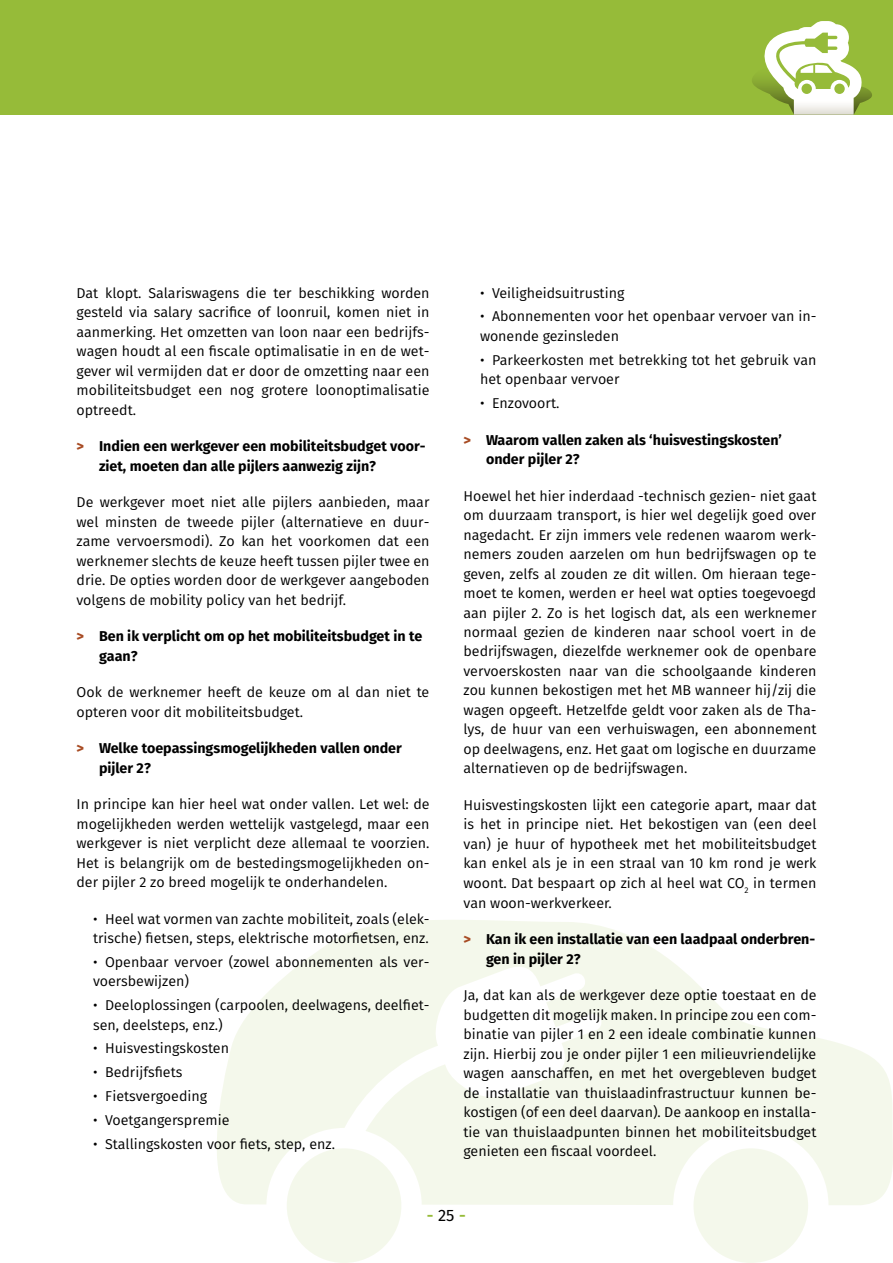
<style>
.page{position:relative;width:893px;height:1263px;background:#fff}
.page>*{position:absolute;margin:0;border:0;box-sizing:border-box;transform-origin:0 0}
.t1{font:600 16.5px "Fira Sans";color:#96bb39}
.t2{font:14.25px/19.5px "Fira Sans";color:#000}
.t3{font:700 14.25px/19.5px "Fira Sans";color:#000}
.s1{font-weight:800;color:#a84c24}
.s2{font-weight:400;color:#000}
</style>
<div class="page">
<div style="left:0;top:0;width:893px;height:115px;background:#96bb39"></div>
<svg style="left:752px;top:21px;width:119px;height:94px"></svg>
<div style="left:287px;top:1148px;width:114px;height:115px;background:#f4f8eb;border-radius:50%"></div>
<div style="left:693px;top:1148px;width:115px;height:115px;background:#f4f8eb;border-radius:50%"></div>
<svg style="left:217px;top:920px;width:676px;height:285px;fill:#f4f8eb"></svg>
<p class="t2" style="left:77px;top:283px;width:354px;text-align:justify">Dat klopt. Salariswagens die ter beschikking worden gesteld via salary sacrifice of loonruil, komen niet in aanmerking. Het omzetten van loon naar een bedrijfs&shy;wagen houdt al een fiscale optimalisatie in en de wet&shy;gever wil vermijden dat er door de omzetting naar een mobiliteitsbudget een nog grotere loonoptimalisatie optreedt.</p>
<p class="t3" style="left:99px;top:436px;width:328px;text-indent:-23px"><span class="s1">&gt;</span> Indien een werkgever een mobiliteitsbudget voor&shy;ziet, moeten dan alle pijlers aanwezig zijn?</p>
<p class="t2" style="left:77px;top:492px;width:354px;text-align:justify">De werkgever moet niet alle pijlers aanbieden, maar wel minsten de tweede pijler (alternatieve en duur&shy;zame vervoersmodi). Zo kan het voorkomen dat een werknemer slechts de keuze heeft tussen pijler twee en drie. De opties worden door de werkgever aangeboden volgens de mobility policy van het bedrijf.</p>
<p class="t3" style="left:99px;top:626px;width:325px;text-indent:-23px"><span class="s1">&gt;</span> Ben ik verplicht om op het mobiliteitsbudget in te gaan?</p>
<p class="t2" style="left:77px;top:682px;width:354px">Ook de werknemer heeft de keuze om al dan niet te opteren voor dit mobiliteitsbudget.</p>
<p class="t3" style="left:99px;top:738px;width:304px;text-indent:-23px"><span class="s1">&gt;</span> Welke toepassingsmogelijkheden vallen onder pijler 2?</p>
<p class="t2" style="left:77px;top:794px;width:354px;text-align:justify">In principe kan hier heel wat onder vallen. Let wel: de mogelijkheden werden wettelijk vastgelegd, maar een werkgever is niet verplicht deze allemaal te voorzien.<br>Het is belangrijk om de bestedingsmogelijkheden on&shy;der pijler 2 zo breed mogelijk te onderhandelen.</p>
<p class="t2" style="left:93px;top:909px;width:338px">• Heel wat vormen van zachte mobiliteit, zoals (elek&shy;trische) fietsen, steps, elektrische motorfietsen, enz.</p>
<p class="t2" style="left:93px;top:952px;width:338px">• Openbaar vervoer (zowel abonnementen als ver&shy;voersbewijzen)</p>
<p class="t2" style="left:93px;top:995px;width:338px">• Deeloplossingen (carpoolen, deelwagens, deelfiet&shy;sen, deelsteps, enz.)</p>
<p class="t2" style="left:93px;top:1039px;width:138px">• Huisvestingskosten</p>
<p class="t2" style="left:93px;top:1062px;width:91px">• Bedrijfsfiets</p>
<p class="t2" style="left:93px;top:1086px;width:116px">• Fietsvergoeding</p>
<p class="t2" style="left:93px;top:1110px;width:138px">• Voetgangerspremie</p>
<p class="t2" style="left:93px;top:1134px;width:243px">• Stallingskosten voor fiets, step, enz.</p>
<p class="t2" style="left:480px;top:283px;width:146px">• Veiligheidsuitrusting</p>
<p class="t2" style="left:480px;top:307px;width:338px">• Abonnementen voor het openbaar vervoer van in&shy;wonende gezinsleden</p>
<p class="t2" style="left:480px;top:350px;width:338px">• Parkeerkosten met betrekking tot het gebruik van het openbaar vervoer</p>
<p class="t2" style="left:480px;top:393px;width:81px">• Enzovoort.</p>
<p class="t3" style="left:486px;top:430px;width:298px;text-indent:-23px"><span class="s1">&gt;</span> Waarom vallen zaken als ‘huisvestingskosten’ onder pijler 2?</p>
<p class="t2" style="left:463px;top:486px;width:354px;text-align:justify">Hoewel het hier inderdaad -technisch gezien- niet gaat om duurzaam transport, is hier wel degelijk goed over nagedacht. Er zijn immers vele redenen waarom werk&shy;nemers zouden aarzelen om hun bedrijfswagen op te geven, zelfs al zouden ze dit willen. Om hieraan tege&shy;moet te komen, werden er heel wat opties toegevoegd aan pijler 2. Zo is het logisch dat, als een werknemer normaal gezien de kinderen naar school voert in de bedrijfswagen, diezelfde werknemer ook de openbare vervoerskosten naar van die schoolgaande kinderen zou kunnen bekostigen met het MB wanneer hij/zij die wagen opgeeft. Hetzelfde geldt voor zaken als de Tha&shy;lys, de huur van een verhuiswagen, een abonnement op deelwagens, enz. Het gaat om logische en duurzame alternatieven op de bedrijfswagen.</p>
<p class="t2" style="left:463px;top:795px;width:354px;text-align:justify">Huisvestingskosten lijkt een categorie apart, maar dat is het in principe niet. Het bekostigen van (een deel van) je huur of hypotheek met het mobiliteitsbudget kan enkel als je in een straal van 10 km rond je werk woont. Dat bespaart op zich al heel wat CO<sub>2</sub> in termen van woon-werkverkeer.</p>
<p class="t3" style="left:486px;top:929px;width:331px;text-indent:-23px"><span class="s1">&gt;</span> Kan ik een installatie van een laadpaal onderbren&shy;gen in pijler 2?</p>
<p class="t2" style="left:463px;top:985px;width:354px;text-align:justify">Ja, dat kan als de werkgever deze optie toestaat en de budgetten dit mogelijk maken. In principe zou een com&shy;binatie van pijler 1 en 2 een ideale combinatie kunnen zijn. Hierbij zou je onder pijler 1 een milieuvriendelijke wagen aanschaffen, en met het overgebleven budget de installatie van thuislaadinfrastructuur kunnen be&shy;kostigen (of een deel daarvan). De aankoop en installa&shy;tie van thuislaadpunten binnen het mobiliteitsbudget genieten een fiscaal voordeel.</p>
<p class="t1" style="left:427px;top:1204px;width:41px">- <span class="s2">25</span> -</p>
</div>
